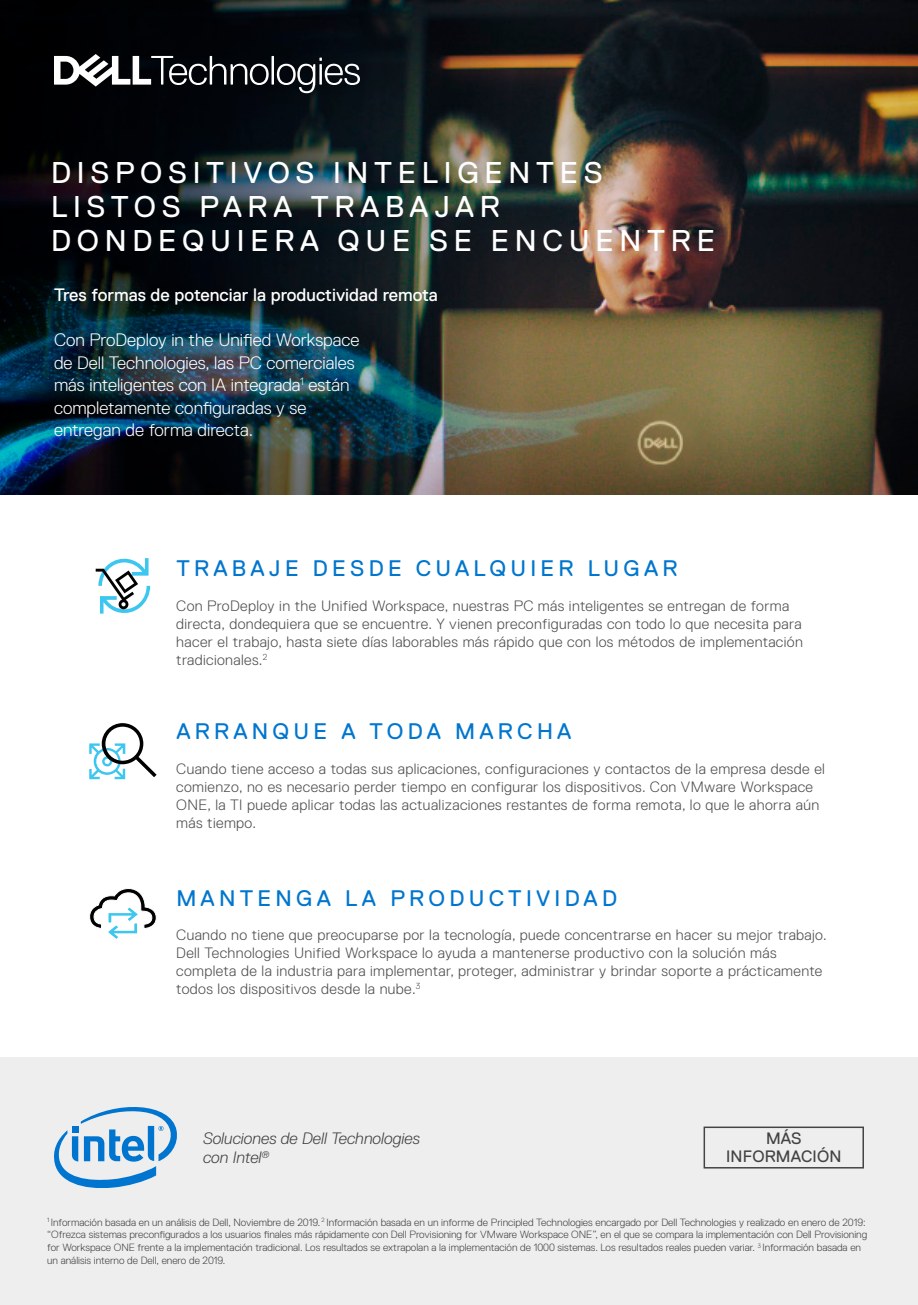
<style>
.page{position:relative;width:918px;height:1305px;background:#fff}
.page>*{position:absolute;margin:0;border:0;box-sizing:border-box;transform-origin:0 0}
.Conclusion_copy{font:30px/34.2px "Dell Replica";letter-spacing:.19em;color:#fff}
.List_item_subheading{font:22.5px "Dell Replica";letter-spacing:.19em;color:#0076ce}
.Conclusion_copy-2{font:300 18px/22.5px "Dell Replica";color:#fff}
.Conclusion_copy-3{font:18px "Dell Replica";color:#fff}
.t1{font:italic 300 16.5px/19.5px "Dell Replica";color:#434343}
.Conclusion_copy-4{font:16.5px/18px "Dell Replica";letter-spacing:.01em;color:#434343;text-align:center}
.List_item_subheading-2{font:300 15px/18px "Dell Replica";letter-spacing:.025em;color:#4b4c4d}
.Birdseed{font:300 10.5px/12.6px "Dell Replica";color:#434343}
</style>
<div class="page">
<img style="left:0;top:0;width:918px;height:495px">
<div style="left:0;top:1058px;width:918px;height:247px;background:#eee"></div>
<svg style="left:54px;top:54px;width:306px;height:39px"></svg>
<svg style="left:54px;top:1107px;width:123px;height:81px"></svg>
<div style="left:704px;top:1127px;width:160px;height:42px;border:2px solid #444"></div>
<svg style="left:96px;top:558px;width:54px;height:56px"></svg>
<svg style="left:89px;top:888px;width:68px;height:51px"></svg>
<svg style="left:89px;top:723px;width:68px;height:56px"></svg>
<p class="Conclusion_copy" style="left:51px;top:155px;width:665px">DISPOSITIVOS INTELIGENTES<br>LISTOS PARA TRABAJAR<br>DONDEQUIERA QUE SE ENCUENTRE</p>
<p class="Conclusion_copy-3" style="left:54px;top:285px;width:385px">Tres formas de potenciar la productividad remota</p>
<p class="Conclusion_copy-2" style="left:54px;top:329px;width:307px">Con ProDeploy in the Unified Workspace de Dell Technologies, las PC comerciales más inteligentes con IA integrada<sup>1</sup> están completamente configuradas y se entregan de forma directa.</p>
<p class="List_item_subheading" style="left:176px;top:555px;width:503px">TRABAJE DESDE CUALQUIER LUGAR</p>
<p class="List_item_subheading-2" style="left:176px;top:597px;width:628px">Con ProDeploy in the Unified Workspace, nuestras PC más inteligentes se entregan de forma directa, dondequiera que se encuentre. Y vienen preconfiguradas con todo lo que necesita para hacer el trabajo, hasta siete días laborables más rápido que con los métodos de implementación tradicionales.<sup>2</sup></p>
<p class="List_item_subheading" style="left:176px;top:718px;width:397px">ARRANQUE A TODA MARCHA</p>
<p class="List_item_subheading-2" style="left:176px;top:760px;width:650px">Cuando tiene acceso a todas sus aplicaciones, configuraciones y contactos de la empresa desde el comienzo, no es necesario perder tiempo en configurar los dispositivos. Con VMware Workspace ONE, la TI puede aplicar todas las actualizaciones restantes de forma remota, lo que le ahorra aún más tiempo.</p>
<p class="List_item_subheading" style="left:176px;top:885px;width:442px">MANTENGA LA PRODUCTIVIDAD</p>
<p class="List_item_subheading-2" style="left:176px;top:926px;width:652px">Cuando no tiene que preocuparse por la tecnología, puede concentrarse en hacer su mejor trabajo.<br>Dell Technologies Unified Workspace lo ayuda a mantenerse productivo con la solución más completa de la industria para implementar, proteger, administrar y brindar soporte a prácticamente todos los dispositivos desde la nube.<sup>3</sup></p>
<p class="t1" style="left:203px;top:1129px;width:218px">Soluciones de Dell Technologies con Intel<sup>®</sup></p>
<p class="Conclusion_copy-4" style="left:726px;top:1130px;width:117px">MÁS<br>INFORMACIÓN</p>
<p class="Birdseed" style="left:47px;top:1216px;width:822px"><sup>1</sup> Información basada en un análisis de Dell, Noviembre de 2019. <sup>2</sup> Información basada en un informe de Principled Technologies encargado por Dell Technologies y realizado en enero de 2019: “Ofrezca sistemas preconfigurados a los usuarios finales más rápidamente con Dell Provisioning for VMware Workspace ONE”, en el que se compara la implementación con Dell Provisioning for Workspace ONE frente a la implementación tradicional. Los resultados se extrapolan a la implementación de 1000 sistemas. Los resultados reales pueden variar. <sup>3</sup> Información basada en un análisis interno de Dell, enero de 2019.</p>
</div>
